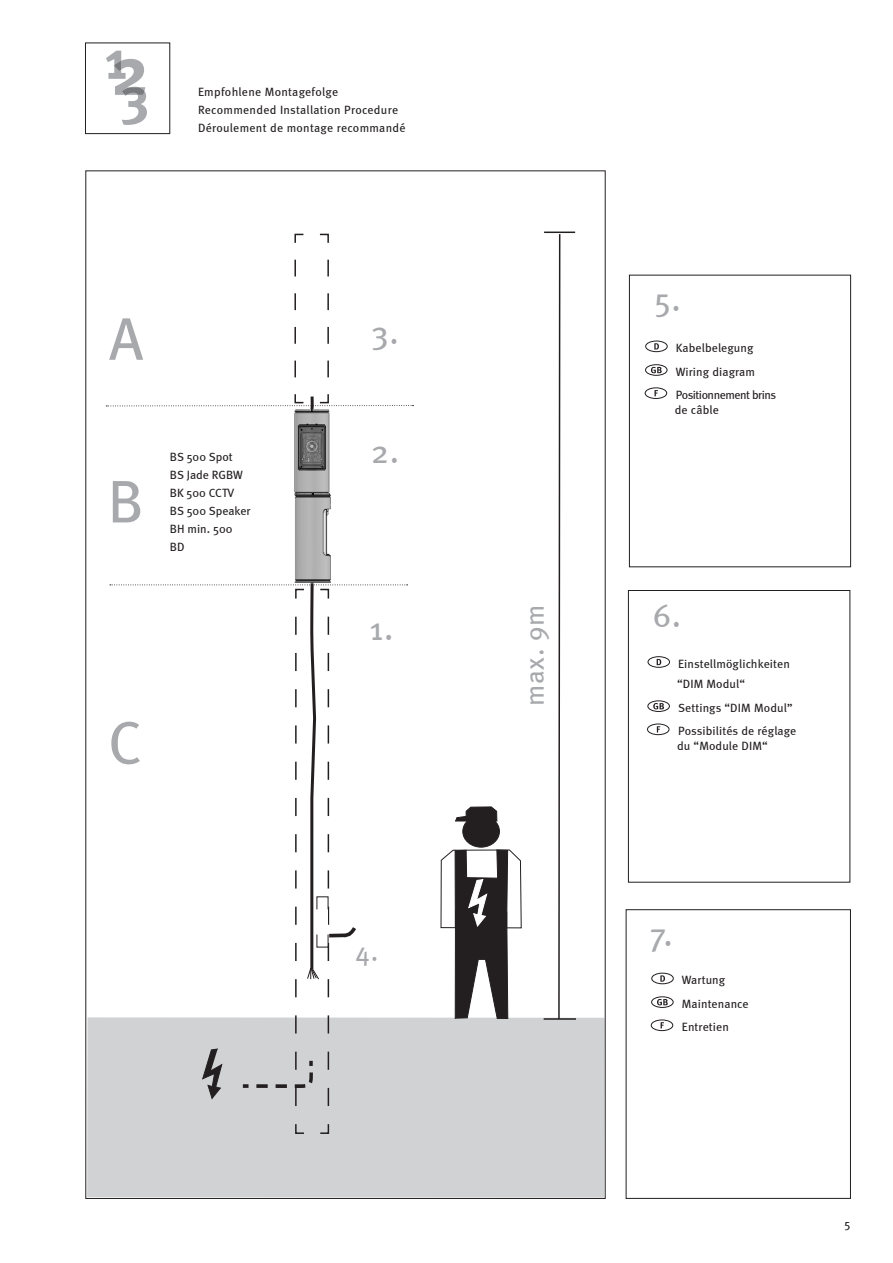
<style>
.page{position:relative;width:893px;height:1263px;background:#fff}
.page>*{position:absolute;margin:0;border:0;box-sizing:border-box;transform-origin:0 0}
.t1{font:60px "Meta";color:#a8a9ad}
.t2{font:33px "Meta";color:#a8a9ad}
.t3{font:26.7px "Meta";color:#a8a9ad}
.t4{font:12px/18px "Meta";letter-spacing:.01em;color:#231f20}
</style>
<div class="page">
<svg style="left:106px;top:51px;width:41px;height:74px"></svg>
<div style="left:85px;top:43px;width:85px;height:91px;border:1px solid #231f20"></div>
<div style="left:87px;top:1017px;width:517px;height:180px;background:#d1d2d4"></div>
<svg style="left:441px;top:807px;width:80px;height:212px"></svg>
<hr style="left:544px;top:232px;width:31px;height:1px;background:#231f20">
<hr style="left:544px;top:1018px;width:32px;height:2px;background:#231f20">
<svg style="left:557px;top:233px;width:4px;height:787px"></svg>
<div style="left:629px;top:275px;width:222px;height:292px;border:1px solid #231f20"></div>
<svg style="left:645px;top:340px;width:23px;height:12px"></svg>
<div style="left:646px;top:341px;width:21px;height:11px;background:#fff;border-radius:50%"></div>
<div style="left:645px;top:341px;width:23px;height:11px;border:1px solid #231f20;border-radius:50%"></div>
<svg style="left:654px;top:343px;width:5px;height:6px"></svg>
<svg style="left:645px;top:364px;width:23px;height:12px"></svg>
<svg style="left:645px;top:365px;width:22px;height:10px"></svg>
<div style="left:645px;top:364px;width:22px;height:12px;border:1px solid #231f20;border-radius:50%"></div>
<svg style="left:651px;top:367px;width:11px;height:6px"></svg>
<svg style="left:644px;top:387px;width:24px;height:12px"></svg>
<div style="left:645px;top:388px;width:22px;height:10px;background:#fff;border-radius:50%"></div>
<div style="left:645px;top:387px;width:22px;height:12px;border:1px solid #231f20;border-radius:50%"></div>
<svg style="left:654px;top:390px;width:4px;height:6px"></svg>
<div style="left:628px;top:590px;width:222px;height:292px;border:1px solid #231f20"></div>
<svg style="left:647px;top:656px;width:23px;height:12px"></svg>
<svg style="left:648px;top:657px;width:21px;height:10px"></svg>
<div style="left:648px;top:656px;width:22px;height:12px;border:1px solid #231f20;border-radius:50%"></div>
<svg style="left:657px;top:659px;width:4px;height:6px"></svg>
<svg style="left:649px;top:702px;width:21px;height:10px"></svg>
<svg style="left:648px;top:701px;width:21px;height:10px"></svg>
<div style="left:647px;top:700px;width:23px;height:12px;border:1px solid #231f20;border-radius:50%"></div>
<svg style="left:653px;top:703px;width:11px;height:6px"></svg>
<svg style="left:647px;top:723px;width:23px;height:12px"></svg>
<svg style="left:647px;top:724px;width:22px;height:11px"></svg>
<div style="left:647px;top:724px;width:22px;height:11px;border:1px solid #231f20;border-radius:50%"></div>
<svg style="left:657px;top:726px;width:3px;height:6px"></svg>
<svg style="left:106px;top:233px;width:307px;height:901px"></svg>
<svg style="left:651px;top:972px;width:23px;height:12px"></svg>
<div style="left:652px;top:973px;width:21px;height:11px;background:#fff;border-radius:50%"></div>
<div style="left:651px;top:973px;width:23px;height:11px;border:1px solid #231f20;border-radius:50%"></div>
<svg style="left:660px;top:975px;width:5px;height:7px"></svg>
<svg style="left:651px;top:996px;width:23px;height:12px"></svg>
<svg style="left:652px;top:997px;width:21px;height:10px"></svg>
<div style="left:651px;top:996px;width:22px;height:12px;border:1px solid #231f20;border-radius:50%"></div>
<svg style="left:657px;top:999px;width:11px;height:6px"></svg>
<svg style="left:650px;top:1020px;width:24px;height:11px"></svg>
<svg style="left:651px;top:1020px;width:22px;height:10px"></svg>
<div style="left:651px;top:1019px;width:22px;height:12px;border:1px solid #231f20;border-radius:50%"></div>
<svg style="left:661px;top:1022px;width:3px;height:6px"></svg>
<div style="left:626px;top:909px;width:225px;height:290px;border:1px solid #231f20"></div>
<img style="left:291px;top:409px;width:43px;height:85px">
<img style="left:289px;top:494px;width:46px;height:93px">
<p class="t4" style="left:198px;top:83px;width:209px">Empfohlene Montagefolge<br>Recommended Installation Procedure<br>Déroulement de montage recommandé</p>
<h1 class="t1" style="left:109px;top:309px;width:36px">A</h1>
<h1 class="t1" style="left:108px;top:471px;width:37px">B</h1>
<p class="t4" style="left:170px;top:448px;width:82px">BS 500 Spot<br>BS Jade RGBW<br>BK 500 CCTV<br>BS 500 Speaker<br>BH min. 500<br>BD</p>
<h1 class="t1" style="left:108px;top:713px;width:36px">C</h1>
<h2 class="t2" style="left:372px;top:315px;width:29px">3.</h2>
<h2 class="t2" style="left:371px;top:435px;width:30px">2.</h2>
<h2 class="t2" style="left:370px;top:612px;width:26px">1.</h2>
<h3 class="t3" style="left:355px;top:938px;width:24px">4.</h3>
<h3 class="t3" style="left:521px;top:706px;width:102px;rotate:-90deg">max. 9m</h3>
<h2 class="t2" style="left:654px;top:282px;width:28px">5.</h2>
<p class="t4" style="left:676px;top:336px;width:102px;line-height:23.5px">Kabelbelegung<br>Wiring diagram<br>Positionnement brins</p>
<p class="t4" style="left:675px;top:401px;width:45px">de câble</p>
<h2 class="t2" style="left:653px;top:599px;width:30px">6.</h2>
<p class="t4" style="left:677px;top:654px;width:114px;line-height:20.5px">Einstellmöglichkeiten “DIM Modul“</p>
<p class="t4" style="left:678px;top:696px;width:120px;line-height:23.5px">Settings “DIM Modul”<br>Possibilités de réglage</p>
<p class="t4" style="left:677px;top:737px;width:92px">du “Module DIM“</p>
<h2 class="t2" style="left:650px;top:918px;width:24px">7.</h2>
<p class="t4" style="left:682px;top:968px;width:68px;line-height:23.5px">Wartung<br>Maintenance<br>Entretien</p>
<p class="t4" style="left:845px;top:1215px;width:7px">5</p>
</div>
